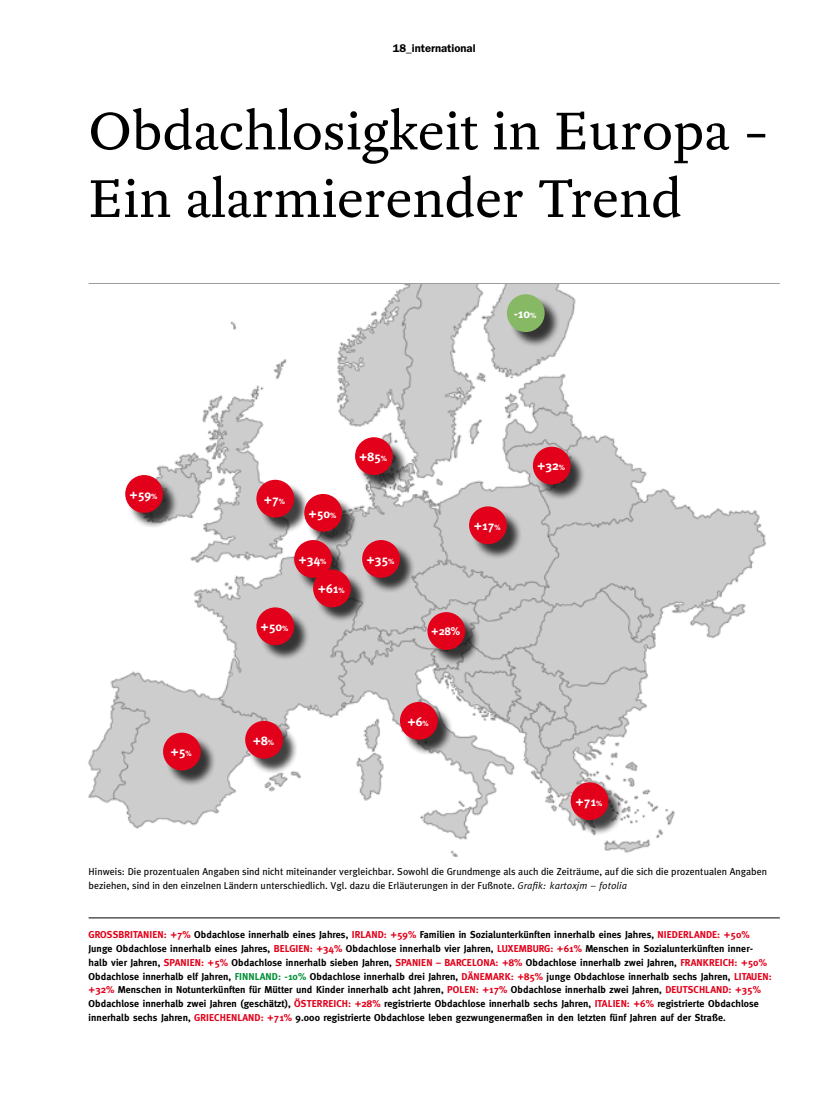
<style>
.page{position:relative;width:833px;height:1099px;background:#fff}
.page>*{position:absolute;margin:0;border:0;box-sizing:border-box;transform-origin:0 0}
.Headline_2{font:57.5px/67.5px "Yoga OT";color:#000}
.t1{font:700 12.5px "Meta";color:#fff}
.Rubrik_links{font:600 11.25px "Franklin Gothic";color:#000}
.t2{font:700 11.25px "Meta";color:#fff}
.Bildunterschrift{font:700 10px/13.8px "Meta";letter-spacing:.01em;color:#000}
.Bildunterschrift-2{font:10px/13.8px "Meta";letter-spacing:.01em;color:#000}
.s1{font-size:7.5px}
.s2{font-style:italic}
.s3{color:#e2001a}
.s4{color:#009037}
</style>
<div class="page">
<hr style="left:89px;top:917px;width:691px;height:1px;background:#000">
<hr style="left:89px;top:283px;width:691px;height:1px;background:#000">
<img style="left:88px;top:284px;width:678px;height:572px">
<div style="left:128px;top:477px;width:50px;height:51px;background:#000;opacity:.75"></div>
<div style="left:125px;top:475px;width:38px;height:38px;background:#e2001a;border-radius:50%"></div>
<div style="left:259px;top:482px;width:50px;height:51px;background:#000;opacity:.75"></div>
<div style="left:256px;top:480px;width:38px;height:37px;background:#e2001a;border-radius:50%"></div>
<div style="left:306px;top:496px;width:51px;height:51px;background:#000;opacity:.75"></div>
<div style="left:304px;top:494px;width:38px;height:37px;background:#e2001a;border-radius:50%"></div>
<div style="left:296px;top:542px;width:51px;height:51px;background:#000;opacity:.75"></div>
<div style="left:294px;top:540px;width:38px;height:38px;background:#e2001a;border-radius:50%"></div>
<div style="left:315px;top:572px;width:51px;height:50px;background:#000;opacity:.75"></div>
<div style="left:313px;top:569px;width:38px;height:38px;background:#e2001a;border-radius:50%"></div>
<div style="left:259px;top:609px;width:50px;height:51px;background:#000;opacity:.75"></div>
<div style="left:256px;top:607px;width:38px;height:38px;background:#e2001a;border-radius:50%"></div>
<div style="left:165px;top:735px;width:51px;height:50px;background:#000;opacity:.75"></div>
<div style="left:163px;top:732px;width:38px;height:38px;background:#e2001a;border-radius:50%"></div>
<div style="left:247px;top:723px;width:51px;height:51px;background:#000;opacity:.75"></div>
<div style="left:245px;top:720px;width:38px;height:38px;background:#e2001a;border-radius:50%"></div>
<div style="left:364px;top:542px;width:51px;height:51px;background:#000;opacity:.75"></div>
<div style="left:362px;top:540px;width:38px;height:38px;background:#e2001a;border-radius:50%"></div>
<div style="left:535px;top:449px;width:51px;height:51px;background:#000;opacity:.75"></div>
<div style="left:533px;top:446px;width:37px;height:38px;background:#e2001a;border-radius:50%"></div>
<div style="left:430px;top:614px;width:50px;height:51px;background:#000;opacity:.75"></div>
<div style="left:427px;top:612px;width:38px;height:38px;background:#e2001a;border-radius:50%"></div>
<div style="left:402px;top:704px;width:51px;height:51px;background:#000;opacity:.75"></div>
<div style="left:400px;top:702px;width:38px;height:37px;background:#e2001a;border-radius:50%"></div>
<div style="left:573px;top:784px;width:51px;height:51px;background:#000;opacity:.75"></div>
<div style="left:570px;top:782px;width:38px;height:38px;background:#e2001a;border-radius:50%"></div>
<div style="left:357px;top:439px;width:51px;height:51px;background:#000;opacity:.75"></div>
<div style="left:355px;top:437px;width:38px;height:38px;background:#e2001a;border-radius:50%"></div>
<div style="left:471px;top:508px;width:51px;height:51px;background:#000;opacity:.75"></div>
<div style="left:469px;top:506px;width:38px;height:38px;background:#e2001a;border-radius:50%"></div>
<div style="left:509px;top:296px;width:51px;height:51px;background:#000;opacity:.75"></div>
<div style="left:507px;top:294px;width:37px;height:38px;background:#87b964;border-radius:50%"></div>
<p class="Rubrik_links" style="left:393px;top:41px;width:84px">18_international</p>
<p class="Headline_2" style="left:89px;top:98px;width:682px">Obdachlosigkeit in Europa –<br>Ein alarmierender Trend</p>
<p class="t1" style="left:513px;top:306px;width:24px">-10<span class="s1">%</span></p>
<p class="t1" style="left:129px;top:487px;width:29px">+59<span class="s1">%</span></p>
<p class="t1" style="left:264px;top:492px;width:23px">+7<span class="s1">%</span></p>
<p class="t1" style="left:308px;top:506px;width:29px">+50<span class="s1">%</span></p>
<p class="t1" style="left:298px;top:552px;width:29px">+34<span class="s1">%</span></p>
<p class="t1" style="left:318px;top:581px;width:28px">+61<span class="s1">%</span></p>
<p class="t1" style="left:261px;top:619px;width:29px">+50<span class="s1">%</span></p>
<p class="t1" style="left:359px;top:449px;width:29px">+85<span class="s1">%</span></p>
<p class="t1" style="left:366px;top:552px;width:29px">+35<span class="s1">%</span></p>
<p class="t1" style="left:474px;top:518px;width:28px">+17<span class="s1">%</span></p>
<p class="t2" style="left:431px;top:625px;width:30px">+28%</p>
<p class="t1" style="left:171px;top:744px;width:23px">+5<span class="s1">%</span></p>
<p class="t1" style="left:253px;top:733px;width:23px">+8<span class="s1">%</span></p>
<p class="t1" style="left:407px;top:714px;width:23px">+6<span class="s1">%</span></p>
<p class="t1" style="left:537px;top:459px;width:29px">+32<span class="s1">%</span></p>
<p class="t1" style="left:575px;top:794px;width:28px">+71<span class="s1">%</span></p>
<p class="Bildunterschrift-2" style="left:89px;top:864px;width:679px">Hinweis: Die prozentualen Angaben sind nicht miteinander vergleichbar. Sowohl die Grundmenge als auch die Zeiträume, auf die sich die prozentualen Angaben beziehen, sind in den einzelnen Ländern unterschiedlich. Vgl. dazu die Erläuterungen in der Fußnote. <span class="s2">Grafik: kartoxjm – fotolia</span></p>
<p class="Bildunterschrift" style="left:89px;top:927px;width:685px"><span class="s3">GROSSBRITANIEN: +7%</span> Obdachlose innerhalb eines Jahres, <span class="s3">IRLAND: +59%</span> Familien in Sozialunterkünften innerhalb eines Jahres, <span class="s3">NIEDERLANDE: +50% </span>Junge Obdachlose innerhalb eines Jahres, <span class="s3">BELGIEN: +34%</span> Obdachlose innerhalb vier Jahren, <span class="s3">LUXEMBURG: +61%</span> Menschen in Sozialunterkünften inner&shy;halb vier Jahren, <span class="s3">SPANIEN: +5%</span> Obdachlose innerhalb sieben Jahren, <span class="s3">SPANIEN – BARCELONA: +8%</span> Obdachlose innerhalb zwei Jahren, <span class="s3">FRANKREICH: +50% </span>Obdachlose innerhalb elf Jahren, <span class="s4">FINNLAND: -10%</span> Obdachlose innerhalb drei Jahren, <span class="s3">DÄNEMARK: +85%</span> junge Obdachlose innerhalb sechs Jahren, <span class="s3">LITAUEN: +32%</span> Menschen in Notunterkünften für Mütter und Kinder innerhalb acht Jahren, <span class="s3">POLEN: +17%</span> Obdachlose innerhalb zwei Jahren, <span class="s3">DEUTSCHLAND: +35% </span>Obdachlose innerhalb zwei Jahren (geschätzt), <span class="s3">ÖSTERREICH: +28%</span> registrierte Obdachlose innerhalb sechs Jahren, <span class="s3">ITALIEN: +6%</span> registrierte Obdachlose innerhalb sechs Jahren, <span class="s3">GRIECHENLAND: +71%</span> 9.000 registrierte Obdachlose leben gezwungenermaßen in den letzten fünf Jahren auf der Straße.</p>
</div>
